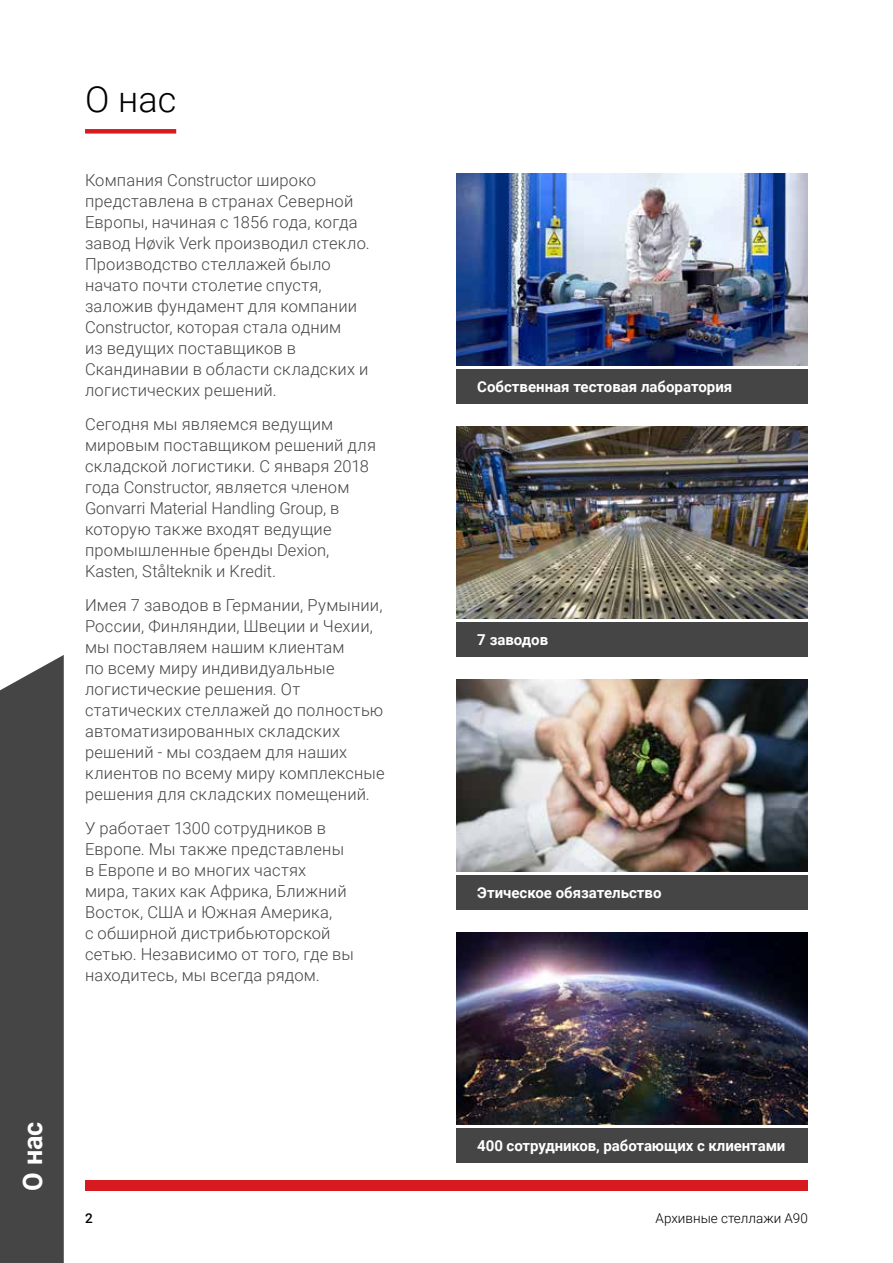
<style>
.page{position:relative;width:893px;height:1263px;background:#fff}
.page>*{position:absolute;margin:0;border:0;box-sizing:border-box;transform-origin:0 0}
.t1{font:300 36px "Roboto";color:#000}
.t2{font:700 27px "Roboto";color:#fff}
.t3{font:300 16.5px/21px "Roboto";letter-spacing:.01em;color:#454546}
.t4{font:700 15px "Roboto";color:#fff}
.t5{font:300 13.5px "Roboto";color:#000}
.t6{font:500 13.5px "Roboto";color:#000}
</style>
<div class="page">
<div style="left:85px;top:1180px;width:723px;height:11px;background:#d71920"></div>
<img style="left:456px;top:174px;width:352px;height:191px">
<img style="left:456px;top:427px;width:352px;height:191px">
<img style="left:456px;top:680px;width:352px;height:191px">
<img style="left:456px;top:933px;width:352px;height:191px">
<div style="left:456px;top:369px;width:352px;height:34px;background:#454546"></div>
<div style="left:456px;top:622px;width:352px;height:34px;background:#454546"></div>
<div style="left:456px;top:875px;width:352px;height:34px;background:#454546"></div>
<div style="left:456px;top:1128px;width:352px;height:34px;background:#454546"></div>
<div style="left:0;top:655px;width:64px;height:608px;background:#454546"></div>
<div style="left:85px;top:129px;width:91px;height:5px;background:#d71920"></div>
<h1 class="t1" style="left:85px;top:74px;width:93px">О нас</h1>
<p class="t3" style="left:85px;top:169px;width:286px">Компания Constructor широко представлена в странах Северной<br>Европы, начиная с 1856 года, когда завод Høvik Verk производил стекло.<br>Производство стеллажей было начато почти столетие спустя, заложив фундамент для компании<br>Constructor, которая стала одним<br>из ведущих поставщиков в<br>Скандинавии в области складских и логистических решений.</p>
<p class="t3" style="left:85px;top:413px;width:292px">Сегодня мы являемся ведущим мировым поставщиком решений для складской логистики. С января 2018 года Constructor, является членом<br>Gonvarri Material Handling Group, в которую также входят ведущие промышленные бренды Dexion,<br>Kasten, Stålteknik и Kredit.</p>
<p class="t3" style="left:85px;top:594px;width:301px">Имея 7 заводов в Германии, Румынии,<br>России, Финляндии, Швеции и Чехии, мы поставляем нашим клиентам<br>по всему миру индивидуальные логистические решения. От статических стеллажей до полностью автоматизированных складских решений - мы создаем для наших клиентов по всему миру комплексные решения для складских помещений.</p>
<p class="t3" style="left:85px;top:816px;width:270px">У работает 1300 сотрудников в<br>Европе. Мы также представлены в Европе и во многих частях<br>мира, таких как Африка, Ближний<br>Восток, США и Южная Америка,<br>с обширной дистрибьюторской сетью. Независимо от того, где вы находитесь, мы всегда рядом.</p>
<p class="t4" style="left:477px;top:376px;width:256px">Собственная тестовая лаборатория</p>
<p class="t4" style="left:477px;top:629px;width:72px">7 заводов</p>
<p class="t4" style="left:477px;top:882px;width:186px">Этическое обязательство</p>
<h2 class="t2" style="left:14px;top:1191px;width:71px;rotate:-90deg">О нас</h2>
<p class="t4" style="left:477px;top:1135px;width:310px">400 сотрудников, работающих с клиентами</p>
<p class="t6" style="left:85px;top:1208px;width:9px">2</p>
<p class="t5" style="left:656px;top:1208px;width:154px">Архивные стеллажи A90</p>
</div>
